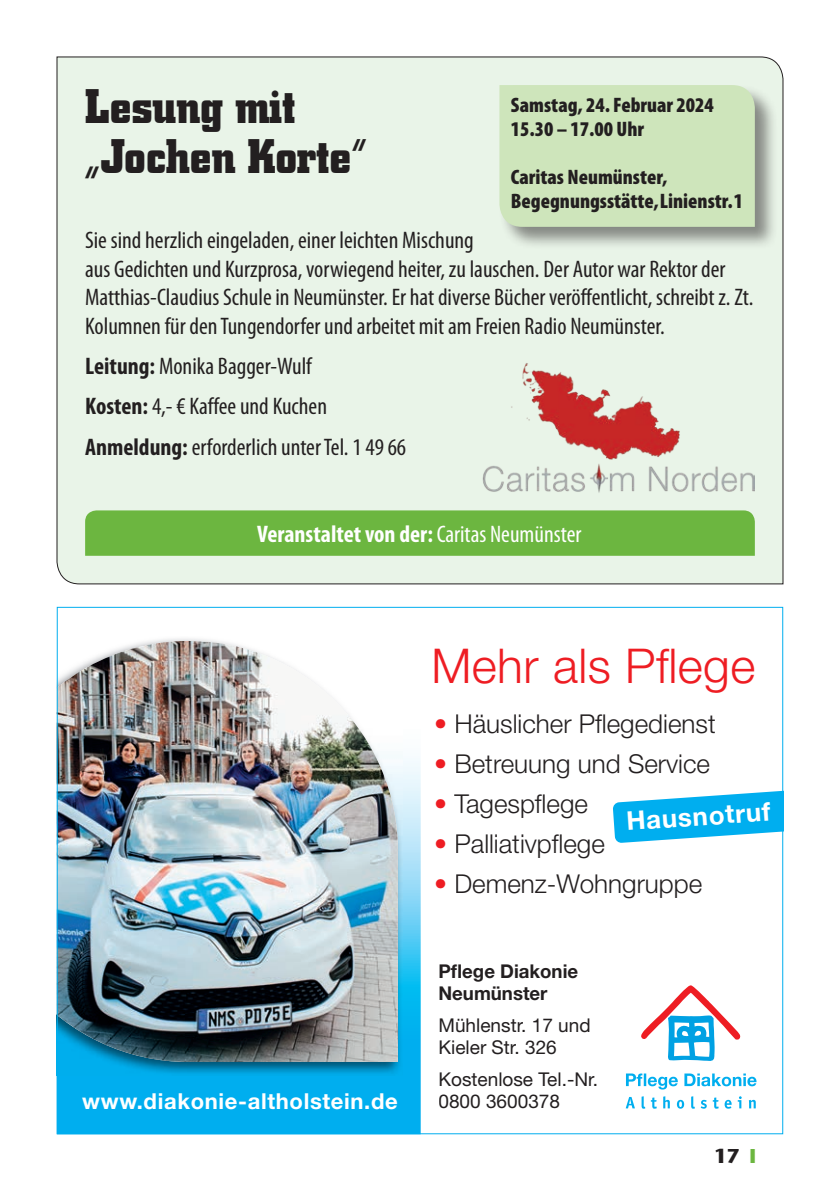
<style>
.page{position:relative;width:840px;height:1191px;background:#fff}
.page>*{position:absolute;margin:0;border:0;box-sizing:border-box;transform-origin:0 0}
.t1{font:700 48px/50px "City";color:#231f20;scale:.95 1}
.t2{font:300 48px "Helvetica Neue LT Std";letter-spacing:.01em;color:#ee1d23}
.t3{font:300 26px "Helvetica Neue LT Std";color:#231f20}
.t4{font:700 25.8px "Helvetica Neue LT Std";color:#fff}
.t5{font:condensed 24px/28.8px "Myriad Pro";color:#231f20}
.t6{font:700 condensed 24px "Myriad Pro";color:#fff}
.t7{font:700 22px "Helvetica Neue LT Std";letter-spacing:.03em;color:#fff}
.t8{font:900 condensed 21px/24px "Myriad Pro";color:#231f20}
.t9{font:700 20px "Stone Sans";color:#231f20}
.t10{font:19px/22px "Helvetica Neue LT Std";color:#231f20}
.t11{font:700 19px/22px "Helvetica Neue LT Std";color:#231f20}
.s1{font-weight:700}
.s2{font-weight:400}
.s3{color:#ee1d23}
.s4{color:#6cb640}
</style>
<div class="page">
<div style="left:56px;top:56px;width:727px;height:528px;background:#e9f4e8"></div>
<div style="left:498px;top:84px;width:280px;height:166px;background:#231f20;opacity:.5"></div>
<div style="left:499px;top:85px;width:255px;height:142px;background:#cee5bb"></div>
<div style="left:85px;top:510px;width:669px;height:46px;background:#6cb640"></div>
<img style="left:482px;top:363px;width:272px;height:130px">
<svg style="left:641px;top:985px;width:99px;height:76px"></svg>
<svg style="left:626px;top:1073px;width:130px;height:16px"></svg>
<svg style="left:625px;top:1096px;width:130px;height:12px"></svg>
<svg style="left:59px;top:755px;width:361px;height:377px;background:#18b5f0"></svg>
<img style="left:59px;top:755px;width:343px;height:321px">
<img style="left:59px;top:641px;width:338px;height:421px">
<svg style="left:613px;top:791px;width:167px;height:52px"></svg>
<p class="t1" style="left:85px;top:82px;width:298px">Lesung mit „Jochen Korte“</p>
<p class="t8" style="left:510px;top:93px;width:204px">Samstag, 24. Februar 2024<br>15.30 – 17.00 Uhr</p>
<p class="t8" style="left:510px;top:165px;width:234px">Caritas Neumünster,<br>Begegnungsstätte, Linienstr. 1</p>
<p class="t5" style="left:85px;top:225px;width:669px">Sie sind herzlich eingeladen, einer leichten Mischung<br>aus Gedichten und Kurzprosa, vorwiegend heiter, zu lauschen. Der Autor war Rektor der Matthias-Claudius Schule in Neumünster. Er hat diverse Bücher veröffentlicht, schreibt z. Zt.<br>Kolumnen für den Tungendorfer und arbeitet mit am Freien Radio Neumünster.</p>
<p class="t5" style="left:85px;top:346px;width:322px;line-height:40.2px"><span class="s1">Leitung:</span> Monika Bagger-Wulf<br><span class="s1">Kosten:</span> 4,- € Kaffee und Kuchen<br><span class="s1">Anmeldung:</span> erforderlich unter Tel. 1 49 66</p>
<p class="t6" style="left:257px;top:519px;width:325px">Veranstaltet von der: <span class="s2">Caritas Neumünster</span></p>
<p class="t2" style="left:431px;top:636px;width:325px">Mehr als Pflege</p>
<p class="t7" style="left:82px;top:1087px;width:317px">www.diakonie-altholstein.de</p>
<p class="t3" style="left:434px;top:708px;width:283px"><span class="s3">•</span> Häuslicher Pflegedienst</p>
<p class="t3" style="left:434px;top:748px;width:277px"><span class="s3">•</span> Betreuung und Service</p>
<p class="t3" style="left:434px;top:788px;width:155px"><span class="s3">•</span> Tagespflege</p>
<p class="t3" style="left:434px;top:828px;width:172px"><span class="s3">•</span> Palliativpflege</p>
<p class="t3" style="left:434px;top:868px;width:269px"><span class="s3">•</span> Demenz-Wohngruppe</p>
<p class="t4" style="left:625px;top:805px;width:146px;rotate:-4deg">Hausnotruf</p>
<p class="t11" style="left:438px;top:960px;width:141px">Pflege Diakonie<br>Neumünster</p>
<p class="t10" style="left:438px;top:1014px;width:154px">Mühlenstr. 17 und<br>Kieler Str. 326</p>
<p class="t10" style="left:438px;top:1068px;width:161px">Kostenlose Tel.-Nr.<br>0800 3600378</p>
<p class="t9" style="left:713px;top:1143px;width:43px">17 <span class="s4">I</span></p>
</div>
